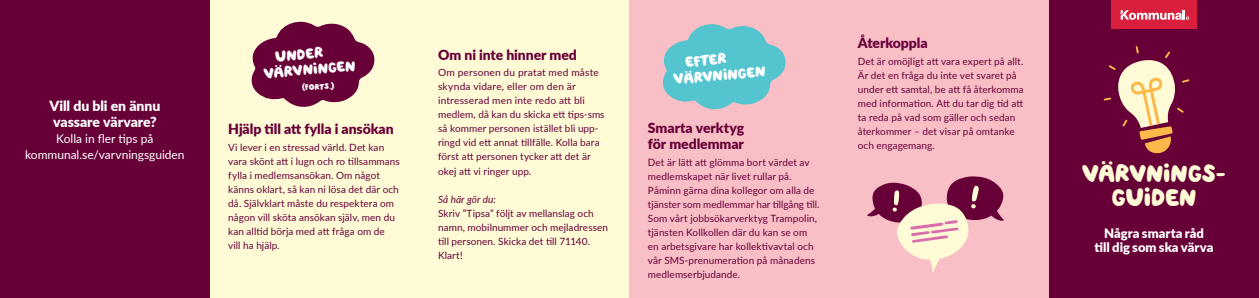
<style>
.page{position:relative;width:1259px;height:298px;background:#fff}
.page>*{position:absolute;margin:0;border:0;box-sizing:border-box;transform-origin:0 0}
.t1{font:29px/24px "Kommunal Display";letter-spacing:.01em;color:#fffbd6;text-align:center}
.t2{font:17.6px/16px "Kommunal Display";color:#fff}
.t3{font:900 14px/16px "Lato";letter-spacing:-.005em;color:#680038}
.t4{font:900 14px/16px "Lato";letter-spacing:-.005em;color:#fff}
.t5{font:900 13px/14px "Lato";color:#fff;text-align:center}
.t6{font:12px/16px "Lato";letter-spacing:-.005em;color:#fff;text-align:center}
.t7{font:10px/14px "Lato";letter-spacing:.005em;color:#680038}
.t8{font:italic 10px "Lato";letter-spacing:.005em;color:#680038}
.t9{font:9.6px "Kommunal Display";color:#fff}
</style>
<div class="page">
<div style="left:0;top:0;width:210px;height:298px;background:#680038"></div>
<div style="left:210px;top:0;width:419px;height:298px;background:#fffbd6"></div>
<div style="left:629px;top:0;width:420px;height:298px;background:#f9bfc6"></div>
<div style="left:1049px;top:0;width:210px;height:298px;background:#680038"></div>
<div style="left:1111px;top:0;width:85px;height:29px;background:#da1f3d"></div>
<svg style="left:1120px;top:10px;width:69px;height:10px"></svg>
<svg style="left:662px;top:24px;width:124px;height:86px"></svg>
<svg style="left:867px;top:176px;width:137px;height:97px"></svg>
<svg style="left:1103px;top:46px;width:86px;height:108px"></svg>
<svg style="left:251px;top:21px;width:124px;height:86px"></svg>
<h2 class="t2" style="left:261px;top:49px;width:94px;text-indent:13px;rotate:-5deg">UNDER<br>VÄRVNINGEN</h2>
<p class="t9" style="left:302px;top:82px;width:34px;rotate:-3deg">(FORTS.)</p>
<h3 class="t3" style="left:438px;top:46px;width:140px">Om ni inte hinner med</h3>
<p class="t7" style="left:438px;top:65px;width:168px">Om personen du pratat med måste skynda vidare, eller om den är intresserad men inte redo att bli medlem, då kan du skicka ett tips-sms så kommer personen istället bli upp&shy;ringd vid ett annat tillfälle. Kolla bara först att personen tycker att det är okej att vi ringer upp.</p>
<p class="t8" style="left:438px;top:192px;width:59px">Så här gör du:</p>
<p class="t7" style="left:438px;top:205px;width:171px">Skriv ”Tipsa” följt av mellanslag och namn, mobilnummer och mejladressen till personen. Skicka det till 71140.<br>Klart!</p>
<h2 class="t2" style="left:671px;top:55px;width:94px;text-indent:13px;rotate:-5deg">EFTER<br>VÄRVNINGEN</h2>
<h3 class="t4" style="left:49px;top:97px;width:112px">Vill du bli en ännu vassare värvare?</h3>
<p class="t6" style="left:25px;top:130px;width:161px">Kolla in fler tips på kommunal.se/varvningsguiden</p>
<h3 class="t3" style="left:648px;top:119px;width:98px">Smarta verktyg för medlemmar</h3>
<p class="t7" style="left:648px;top:155px;width:173px">Det är lätt att glömma bort värdet av medlemskapet när livet rullar på.<br>Påminn gärna dina kollegor om alla de tjänster som medlemmar har tillgång till.<br>Som vårt jobbsökarverktyg Trampolin, tjänsten Kollkollen där du kan se om en arbetsgivare har kollektivavtal och vår SMS-prenumeration på månadens medlemserbjudande.</p>
<h3 class="t3" style="left:228px;top:120px;width:167px">Hjälp till att fylla i ansökan</h3>
<p class="t7" style="left:228px;top:140px;width:173px">Vi lever i en stressad värld. Det kan vara skönt att i lugn och ro tillsammans fylla i medlemsansökan. Om något känns oklart, så kan ni lösa det där och då. Självklart måste du respektera om någon vill sköta ansökan själv, men du kan alltid börja med att fråga om de<br>vill ha hjälp.</p>
<h3 class="t3" style="left:857px;top:34px;width:71px">Återkoppla</h3>
<p class="t7" style="left:857px;top:54px;width:167px">Det är omöjligt att vara expert på allt.<br>Är det en fråga du inte vet svaret på under ett samtal, be att få återkomma med information. Att du tar dig tid att ta reda på vad som gäller och sedan återkommer – det visar på omtanke och engagemang.</p>
<h1 class="t1" style="left:1081px;top:160px;width:146px">VÄRVNINGS-<br>GUIDEN</h1>
<h3 class="t5" style="left:1094px;top:225px;width:121px">Några smarta råd<br>till dig som ska värva</h3>
</div>
